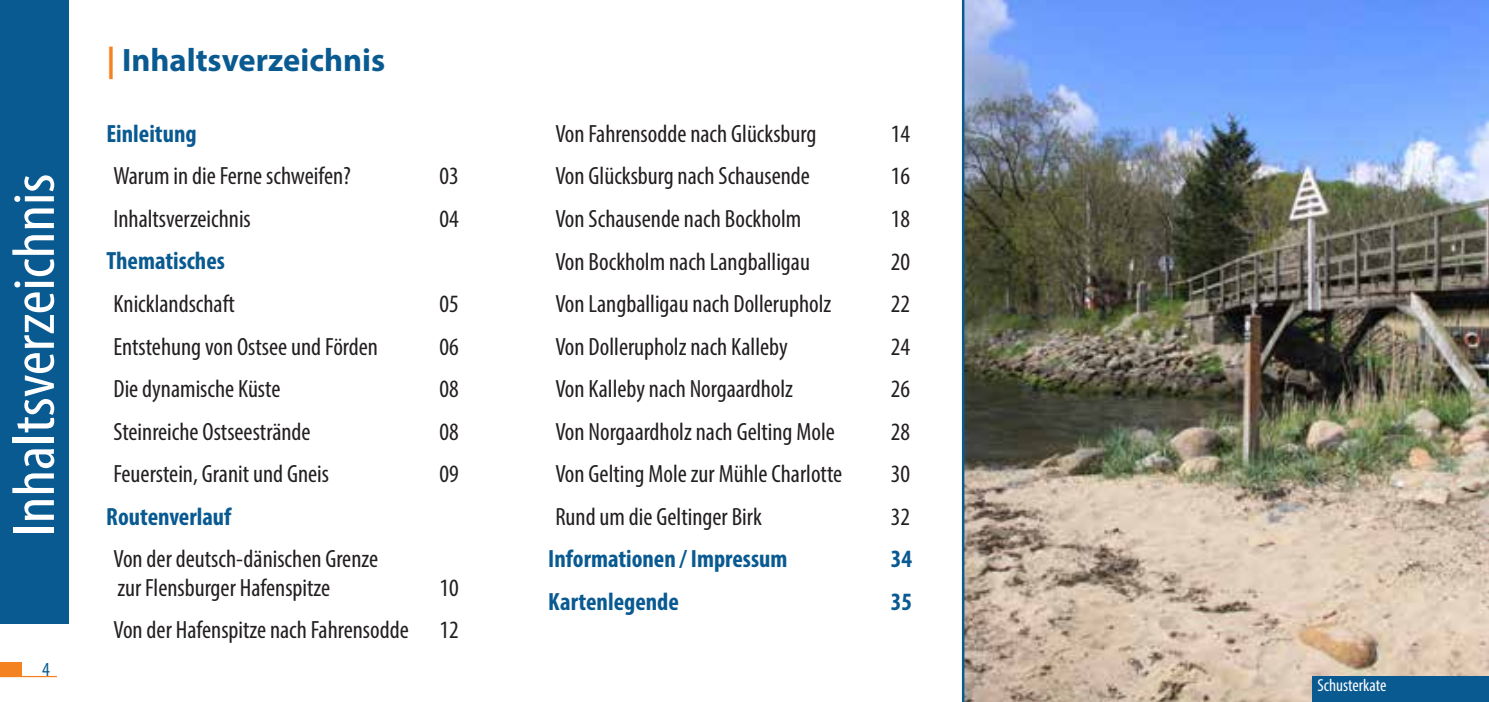
<style>
.page{position:relative;width:1489px;height:702px;background:#fff}
.page>*{position:absolute;margin:0;border:0;box-sizing:border-box;transform-origin:0 0}
.t1{font:condensed 60px "Myriad Pro";color:#fff;scale:1.1 1}
.t2{font:700 32.5px "Myriad Pro";color:#0a5a92}
.t3{font:condensed 25px/28.2px "Myriad Pro";color:#231f20}
.t4{font:700 condensed 25px "Myriad Pro";color:#0a5a92}
.t5{font:condensed 20px "Myriad Pro";color:#0a5a92}
.t6{font:condensed 17.5px "Myriad Pro";color:#fff}
.s1{color:#f58220}
</style>
<div class="page">
<div style="left:0;top:662px;width:22px;height:15px;background:#f58220"></div>
<hr style="left:0;top:676px;width:57px;height:1px;background:#f58220">
<div style="left:0;top:0;width:68px;height:624px;background:#0a5a92"></div>
<img style="left:961px;top:0;width:527px;height:702px">
<div style="left:1312px;top:676px;width:176px;height:26px;background:#0a5a92"></div>
<h1 class="t1" style="left:-2px;top:536px;width:331px;rotate:-90deg">Inhaltsverzeichnis</h1>
<p class="t5" style="left:42px;top:657px;width:9px">4</p>
<h2 class="t2" style="left:106px;top:39px;width:280px"><span class="s1">|</span> Inhaltsverzeichnis</h2>
<p class="t4" style="left:106px;top:118px;width:92px">Einleitung</p>
<p class="t3" style="left:113px;top:162px;width:239px">Warum in die Ferne schweifen?</p>
<p class="t3" style="left:439px;top:162px;width:21px">03</p>
<p class="t3" style="left:113px;top:204px;width:139px">Inhaltsverzeichnis</p>
<p class="t3" style="left:439px;top:204px;width:21px">04</p>
<p class="t4" style="left:106px;top:245px;width:120px">Thematisches</p>
<p class="t3" style="left:113px;top:289px;width:123px">Knicklandschaft</p>
<p class="t3" style="left:439px;top:289px;width:21px">05</p>
<p class="t3" style="left:113px;top:332px;width:266px">Entstehung von Ostsee und Förden</p>
<p class="t3" style="left:439px;top:332px;width:21px">06</p>
<p class="t3" style="left:113px;top:374px;width:168px">Die dynamische Küste</p>
<p class="t3" style="left:439px;top:374px;width:21px">08</p>
<p class="t3" style="left:113px;top:417px;width:199px">Steinreiche Ostseestrände</p>
<p class="t3" style="left:439px;top:417px;width:21px">08</p>
<p class="t3" style="left:113px;top:459px;width:217px">Feuerstein, Granit und Gneis</p>
<p class="t3" style="left:439px;top:459px;width:21px">09</p>
<p class="t4" style="left:106px;top:501px;width:127px">Routenverlauf</p>
<p class="t3" style="left:113px;top:544px;width:266px">Von der deutsch-dänischen Grenze zur Flensburger Hafenspitze</p>
<p class="t3" style="left:113px;top:566px;width:347px;line-height:42.5px;text-align:right">10<br>Von der Hafenspitze nach Fahrensodde 12</p>
<p class="t3" style="left:555px;top:119px;width:262px">Von Fahrensodde nach Glücksburg</p>
<p class="t3" style="left:890px;top:119px;width:21px">14</p>
<p class="t3" style="left:555px;top:162px;width:256px">Von Glücksburg nach Schausende</p>
<p class="t3" style="left:890px;top:162px;width:21px">16</p>
<p class="t3" style="left:555px;top:204px;width:247px">Von Schausende nach Bockholm</p>
<p class="t3" style="left:890px;top:204px;width:21px">18</p>
<p class="t3" style="left:555px;top:247px;width:256px">Von Bockholm nach Langballigau</p>
<p class="t3" style="left:890px;top:247px;width:21px">20</p>
<p class="t3" style="left:555px;top:289px;width:277px">Von Langballigau nach Dollerupholz</p>
<p class="t3" style="left:890px;top:289px;width:21px">22</p>
<p class="t3" style="left:555px;top:332px;width:234px">Von Dollerupholz nach Kalleby</p>
<p class="t3" style="left:890px;top:332px;width:21px">24</p>
<p class="t3" style="left:555px;top:374px;width:239px">Von Kalleby nach Norgaardholz</p>
<p class="t3" style="left:890px;top:374px;width:21px">26</p>
<p class="t3" style="left:555px;top:417px;width:281px">Von Norgaardholz nach Gelting Mole</p>
<p class="t3" style="left:890px;top:417px;width:21px">28</p>
<p class="t3" style="left:555px;top:459px;width:288px">Von Gelting Mole zur Mühle Charlotte</p>
<p class="t3" style="left:890px;top:459px;width:21px">30</p>
<p class="t3" style="left:555px;top:502px;width:208px">Rund um die Geltinger Birk</p>
<p class="t3" style="left:890px;top:502px;width:21px">32</p>
<p class="t4" style="left:548px;top:543px;width:241px">Informationen / Impressum</p>
<p class="t4" style="left:890px;top:543px;width:23px">34</p>
<p class="t4" style="left:548px;top:586px;width:132px">Kartenlegende</p>
<p class="t4" style="left:890px;top:586px;width:23px">35</p>
<p class="t6" style="left:1317px;top:674px;width:71px">Schusterkate</p>
</div>
